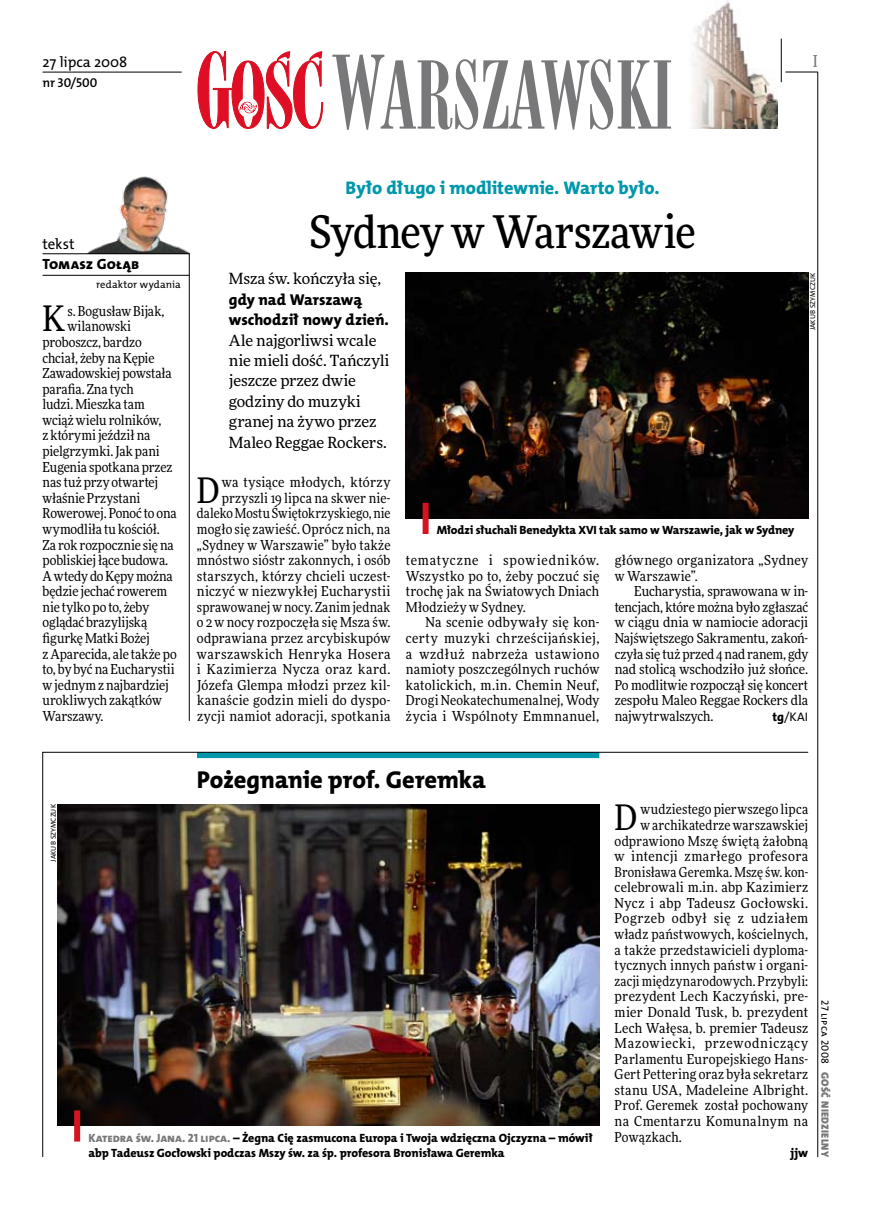
<style>
.page{position:relative;width:872px;height:1221px;background:#fff}
.page>*{position:absolute;margin:0;border:0;box-sizing:border-box;transform-origin:0 0}
.t1{font:500 45px "Freeday Narrow";letter-spacing:-.015em;color:#000}
.t2{font:35.25px "Freeday Narrow News";color:#000}
.t3{font:24.45px "The Mix HP8 Ex Bld";letter-spacing:-.005em;color:#000}
.t4{font:18.3px "The Mix HP8 Ex Bld";color:#0097aa}
.t5{font:500 16.5px "Freeday Narrow";color:#787779;scale:.9 1}
.t6{font:15.75px/20.4px "The Mix HP8 Ex Bld";color:#000}
.t7{font:15.45px/20.4px "Freeday News";letter-spacing:-.01em;color:#000}
.t8{font:14.85px "The Mix HP5 Plain";color:#000}
.t9{font:14.85px "The Mix HP8 Ex Bld";letter-spacing:.005em;color:#000}
.t10{font:13.8px/15.6px "Freeday Narrow News";letter-spacing:.01em;color:#000;text-align:justify}
.t11{font:13.8px "Freeday Narrow News";letter-spacing:-.01em;color:#000}
.t12{font:13.8px "Freeday Narrow News";letter-spacing:.055em;color:#000}
.t13{font:13.8px "Freeday Narrow News";letter-spacing:.035em;color:#000}
.t14{font:13.8px "Freeday Narrow News";letter-spacing:.03em;color:#000}
.t15{font:12.9px "The Mix HP6 Se Bld";letter-spacing:-.005em;color:#000}
.t16{font:12.45px "The Mix HP5 Plain";color:#000}
.t17{font:12.45px "The Mix HP8 Ex Bld";color:#000}
.t18{font:12px/15.6px "The Mix HP8 Ex Bld";letter-spacing:-.005em;color:#000}
.t19{font:10.5px "The Mix HP5 Plain";letter-spacing:.015em;color:#000}
.t20{font:10.5px "The Mix HP9 Blk";letter-spacing:.025em;color:#787779}
.t21{font:7.2px "The Mix HP5 Plain";letter-spacing:.005em;color:#000}
.s1{font-family:"The Mix HP8 Ex Bld"}
.s2{color:#787779}
</style>
<div class="page">
<hr style="left:817px;top:72px;width:1px;height:1084px;background:#000">
<hr style="left:781px;top:39px;width:1px;height:43px;background:#000">
<svg style="left:42px;top:751px;width:766px;height:406px"></svg>
<img style="left:691px;top:0;width:86px;height:128px">
<hr style="left:189px;top:253px;width:1px;height:468px;background:#000">
<img style="left:87px;top:176px;width:102px;height:77px">
<hr style="left:43px;top:253px;width:146px;height:1px;background:#000">
<hr style="left:43px;top:275px;width:146px;height:1px;background:#000">
<hr style="left:785px;top:72px;width:32px;height:1px;background:#000">
<svg style="left:197px;top:51px;width:126px;height:78px"></svg>
<svg style="left:332px;top:55px;width:339px;height:75px"></svg>
<hr style="left:43px;top:72px;width:139px;height:1px;background:#000">
<img style="left:57px;top:804px;width:542px;height:321px">
<img style="left:406px;top:273px;width:402px;height:245px">
<div style="left:74px;top:1110px;width:6px;height:31px;background:#d4151f"></div>
<div style="left:422px;top:503px;width:6px;height:31px;background:#d4151f"></div>
<p class="t8" style="left:43px;top:53px;width:86px">27 lipca 2008</p>
<p class="t15" style="left:43px;top:75px;width:56px">nr 30/500</p>
<p class="t5" style="left:813px;top:50px;width:6px">I</p>
<p class="t8" style="left:43px;top:234px;width:33px">tekst</p>
<p class="t9" style="left:43px;top:254px;width:98px">Tomasz Gołąb</p>
<p class="t19" style="left:96px;top:278px;width:86px">redaktor wydania</p>
<h2 class="t2" style="left:43px;top:297px;width:24px">K</h2>
<p class="t11" style="left:67px;top:302px;width:99px">s. Bogusław Bijak,</p>
<p class="t10" style="left:67px;top:318px;width:65px">wilanowski</p>
<p class="t11" style="left:43px;top:333px;width:101px">proboszcz, bardzo</p>
<p class="t11" style="left:43px;top:349px;width:113px">chciał, żeby na Kępie</p>
<p class="t10" style="left:43px;top:365px;width:131px">Zawadowskiej powstała</p>
<p class="t10" style="left:43px;top:381px;width:93px">parafia. Zna tych</p>
<p class="t10" style="left:43px;top:396px;width:104px">ludzi. Mieszka tam</p>
<p class="t11" style="left:43px;top:411px;width:120px">wciąż wielu rolników,</p>
<p class="t10" style="left:43px;top:427px;width:109px">z którymi jeździł na</p>
<p class="t10" style="left:43px;top:443px;width:119px">pielgrzymki. Jak pani</p>
<p class="t10" style="left:43px;top:459px;width:131px">Eugenia spotkana przez</p>
<p class="t10" style="left:43px;top:474px;width:117px">nas tuż przy otwartej</p>
<p class="t10" style="left:43px;top:490px;width:100px">właśnie Przystani</p>
<p class="t11" style="left:43px;top:505px;width:136px">Rowerowej. Ponoć to ona</p>
<p class="t10" style="left:43px;top:521px;width:119px">wymodliła tu kościół.</p>
<p class="t10" style="left:43px;top:536px;width:133px">Za rok rozpocznie się na</p>
<p class="t11" style="left:43px;top:551px;width:127px">pobliskiej łące budowa.</p>
<p class="t10" style="left:43px;top:568px;width:132px">A wtedy do Kępy można</p>
<p class="t11" style="left:43px;top:583px;width:126px">będzie jechać rowerem</p>
<p class="t11" style="left:43px;top:598px;width:108px">nie tylko po to, żeby</p>
<p class="t11" style="left:43px;top:614px;width:106px">oglądać brazylijską</p>
<p class="t11" style="left:43px;top:629px;width:109px">figurkę Matki Bożej</p>
<p class="t10" style="left:43px;top:645px;width:136px">zAparecida, ale także po</p>
<p class="t10" style="left:43px;top:661px;width:134px">to, by być na Eucharystii</p>
<p class="t10" style="left:43px;top:676px;width:128px">w jednym z najbardziej</p>
<p class="t10" style="left:43px;top:692px;width:121px">urokliwych zakątków</p>
<p class="t11" style="left:43px;top:707px;width:63px">Warszawy.</p>
<h3 class="t4" style="left:345px;top:175px;width:315px">Było długo i modlitewnie. Warto było.</h3>
<h1 class="t1" style="left:309px;top:204px;width:388px">Sydney w Warszawie</h1>
<p class="t7" style="left:229px;top:268px;width:154px">Msza św. kończyła się,</p>
<p class="t6" style="left:229px;top:289px;width:162px">gdy nad Warszawą wschodził nowy dzień.</p>
<p class="t7" style="left:229px;top:329px;width:162px">Ale najgorliwsi wcale nie mieli dość. Tańczyli jeszcze przez dwie godziny do muzyki granej na żywo przez<br>Maleo Reggae Rockers.</p>
<p class="t21" style="left:808px;top:330px;width:58px;rotate:-90deg">Jakub szymczuk</p>
<p class="t10" style="left:197px;top:474px;width:195px;text-align:right">wa tysiące młodych, którzy przyszli 19 lipca na skwer nie&shy;daleko Mostu Świętokrzyskiego, nie mogło się zawieść. Oprócz nich, na „Sydney w Warszawie” było także mnóstwo sióstr zakonnych, i osób starszych, którzy chcieli uczest&shy;niczyć w niezwykłej Eucharystii sprawowanej w nocy. Zanim jednak o 2 w nocy rozpoczęła się Msza św. odprawiana przez arcybiskupów warszawskich Henryka Hosera i Kazimierza Nycza oraz kard.<br>Józefa Glempa młodzi przez kil&shy;kanaście godzin mieli do dyspo&shy;zycji namiot adoracji, spotkania</p>
<h2 class="t2" style="left:197px;top:468px;width:24px">D</h2>
<p class="t18" style="left:437px;top:522px;width:359px">Młodzi słuchali Benedykta XVI tak samo w Warszawie, jak w Sydney</p>
<p class="t10" style="left:406px;top:552px;width:195px">tematyczne i spowiedników.<br>Wszystko po to, żeby poczuć się trochę jak na Światowych Dniach Młodzieży w Sydney.</p>
<p class="t10" style="left:406px;top:614px;width:195px;text-indent:20px">Na scenie odbywały się kon&shy;certy muzyki chrześcijańskiej, a wzdłuż nabrzeża ustawiono namioty poszczególnych ruchów katolickich, m.in. Chemin Neuf, Drogi Neokatechumenalnej, Wody życia i Wspólnoty Emmnanuel,</p>
<p class="t10" style="left:614px;top:552px;width:195px">głównego organizatora „Sydney w Warszawie”.</p>
<p class="t10" style="left:614px;top:583px;width:195px;text-indent:20px">Eucharystia, sprawowana w in&shy;tencjach, które można było zgłaszać w ciągu dnia w namiocie adoracji Najświętszego Sakramentu, zakoń&shy;czyła się tuż przed 4 nad ranem, gdy nad stolicą wschodziło już słońce.<br>Po modlitwie rozpoczął się koncert zespołu Maleo Reggae Rockers dla najwytrwalszych.</p>
<p class="t16" style="left:772px;top:708px;width:37px"><span class="s1">tg</span>/KAI</p>
<h3 class="t3" style="left:197px;top:764px;width:290px">Pożegnanie prof. Geremka</h3>
<p class="t21" style="left:49px;top:861px;width:58px;rotate:-90deg">Jakub szymczuk</p>
<p class="t18" style="left:88px;top:1129px;width:506px"><span class="s2">Katedra św. Jana. 21 lipca.</span> – Żegna Cię zasmucona Europa i Twoja wdzięczna Ojczyzna – mówił abp Tadeusz Gocłowski podczas Mszy św. za śp. profesora Bronisława Geremka</p>
<h2 class="t2" style="left:614px;top:795px;width:24px">D</h2>
<p class="t10" style="left:640px;top:801px;width:169px">wudziestego pierwszego lipca</p>
<p class="t10" style="left:640px;top:817px;width:169px">w archikatedrze warszawskiej</p>
<p class="t10" style="left:614px;top:832px;width:195px">odprawiono Mszę świętą żałobną</p>
<p class="t10" style="left:614px;top:848px;width:195px">w intencji zmarłego profesora</p>
<p class="t10" style="left:614px;top:863px;width:195px">Bronisława Geremka. Mszę św. kon-</p>
<p class="t10" style="left:614px;top:879px;width:195px">celebrowali m.in. abp Kazimierz</p>
<p class="t10" style="left:614px;top:895px;width:195px">Nycz i abp Tadeusz Gocłowski.</p>
<p class="t13" style="left:614px;top:910px;width:195px">Pogrzeb odbył się z udziałem</p>
<p class="t10" style="left:614px;top:926px;width:195px">władz państwowych, kościelnych,</p>
<p class="t10" style="left:614px;top:941px;width:195px">a także przedstawicieli dyploma-</p>
<p class="t10" style="left:614px;top:957px;width:195px">tycznych innych państw i organi-</p>
<p class="t10" style="left:614px;top:972px;width:195px">zacji międzynarodowych. Przybyli:</p>
<p class="t10" style="left:614px;top:988px;width:195px">prezydent Lech Kaczyński, pre-</p>
<p class="t10" style="left:614px;top:1004px;width:195px">mier Donald Tusk, b. prezydent</p>
<p class="t10" style="left:614px;top:1019px;width:195px">Lech Wałęsa, b. premier Tadeusz</p>
<p class="t12" style="left:614px;top:1034px;width:195px">Mazowiecki, przewodniczący</p>
<p class="t10" style="left:614px;top:1050px;width:195px">Parlamentu Europejskiego Hans-</p>
<p class="t10" style="left:614px;top:1066px;width:195px">Gert Pettering oraz była sekretarz</p>
<p class="t10" style="left:614px;top:1081px;width:195px">stanu USA, Madeleine Albright.</p>
<p class="t10" style="left:614px;top:1097px;width:195px">Prof. Geremek został pochowany</p>
<p class="t14" style="left:614px;top:1112px;width:195px">na Cmentarzu Komunalnym na</p>
<p class="t10" style="left:614px;top:1128px;width:69px">Powązkach.</p>
<p class="t17" style="left:790px;top:1144px;width:19px">jjw</p>
<p class="t19" style="left:832px;top:1000px;width:65px;rotate:90deg">27 lipca 2008</p>
<p class="t20" style="left:832px;top:1071px;width:87px;rotate:90deg">Gość Niedzielny</p>
</div>
